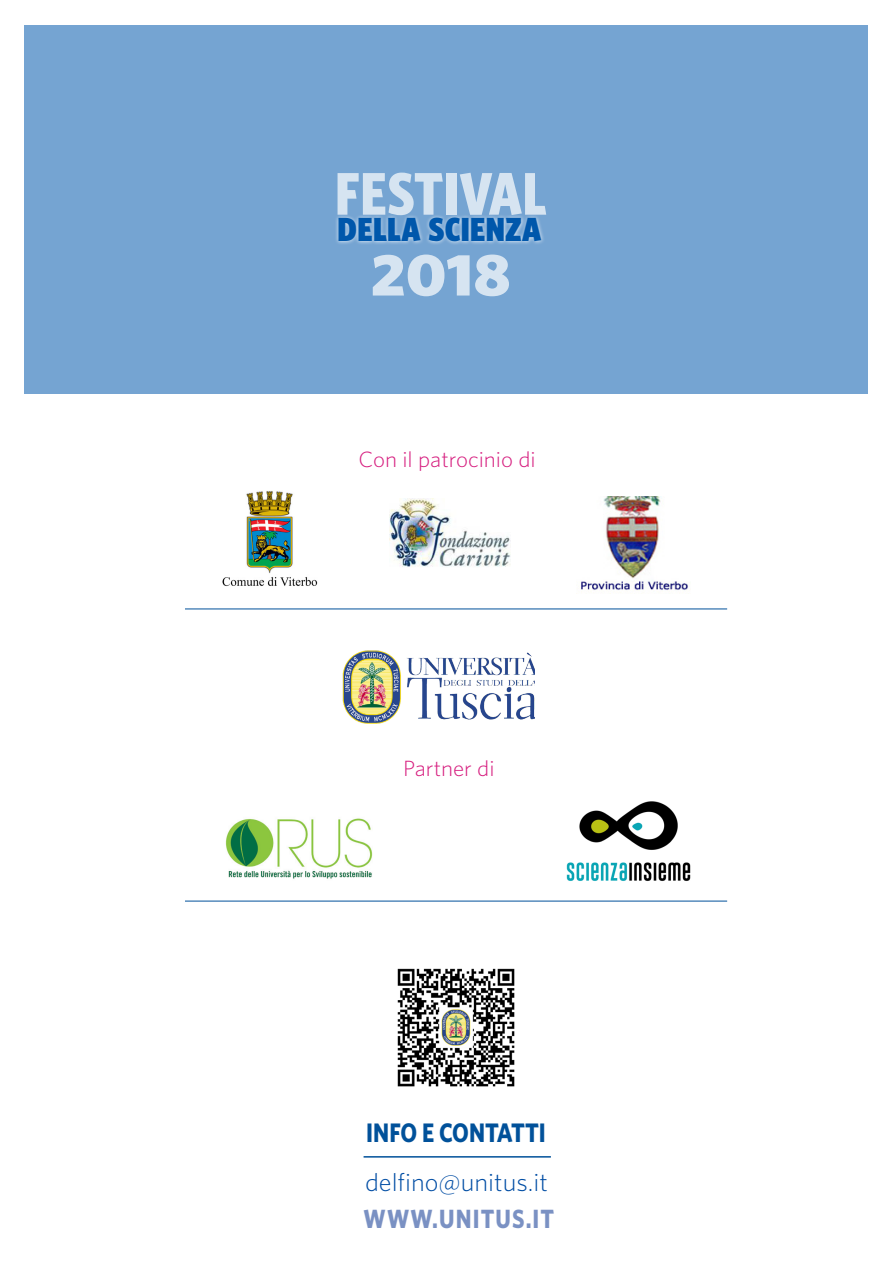
<style>
.page{position:relative;width:893px;height:1263px;background:#fff}
.page>*{position:absolute;margin:0;border:0;box-sizing:border-box;transform-origin:0 0}
.t1{font:700 60.3px "Whitney Condensed";letter-spacing:.01em;color:#d6e4f1}
.t2{font:900 59.55px "Whitney";color:#d6e4f1;scale:1.06 1}
.t3{font:900 33.6px "Whitney Condensed";letter-spacing:.01em;color:#0057ab}
.t4{font:26.85px "Whitney Bold SC";color:#01519a;scale:.85 1}
.t5{font:26.4px "Whitney Bold SC";letter-spacing:.05em;color:#7a91c3;scale:.85 1}
.t6{font:300 25.2px "Whitney";color:#004da4;scale:1.04 1}
.t7{font:300 22.05px "Whitney";color:#d61e7f;scale:1.04 1}
</style>
<div class="page">
<div style="left:24px;top:25px;width:844px;height:369px;background:#75a4d2"></div>
<div style="left:335px;top:214px;width:210px;height:31px;background:#fff;opacity:.75"></div>
<hr style="left:364px;top:1156px;width:187px;height:1px;background:#01519a">
<img style="left:397px;top:968px;width:118px;height:119px">
<img style="left:342px;top:650px;width:193px;height:74px">
<hr style="left:185px;top:609px;width:542px;height:1px;background:#01519a">
<hr style="left:185px;top:901px;width:542px;height:1px;background:#01519a">
<img style="left:222px;top:491px;width:96px;height:96px">
<img style="left:390px;top:498px;width:121px;height:69px">
<img style="left:580px;top:497px;width:108px;height:97px">
<img style="left:225px;top:818px;width:148px;height:61px">
<img style="left:566px;top:801px;width:125px;height:80px">
<p class="t1" style="left:335px;top:159px;width:213px">FESTIVAL</p>
<p class="t2" style="left:370px;top:239px;width:134px">2018</p>
<p class="t3" style="left:338px;top:210px;width:205px">DELLA SCIENZA</p>
<p class="t7" style="left:359px;top:446px;width:172px">Con il patrocinio di</p>
<p class="t7" style="left:403px;top:755px;width:89px">Partner di</p>
<p class="t4" style="left:366px;top:1117px;width:213px">INFO E CONTATTI</p>
<p class="t6" style="left:365px;top:1167px;width:177px">delfino@unitus.it</p>
<p class="t5" style="left:364px;top:1203px;width:226px">WWW.UNITUS.IT</p>
</div>
